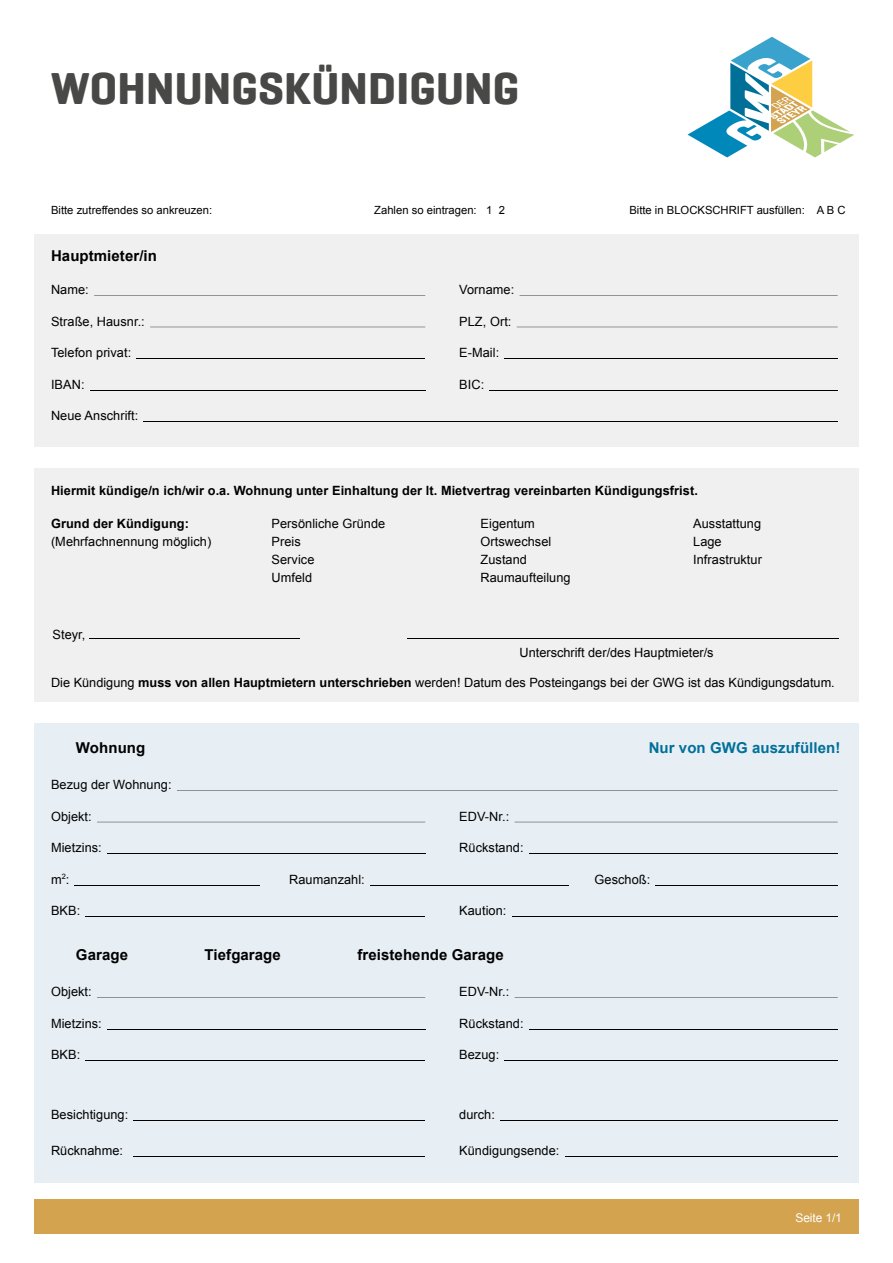
<style>
.page{position:relative;width:893px;height:1263px;background:#fff}
.page>*{position:absolute;margin:0;border:0;box-sizing:border-box;transform-origin:0 0}
.t1{font:700 45px "Geogrotesque W01";letter-spacing:.005em;color:#484847}
.t2{font:700 15px "Arial";letter-spacing:.005em;color:#000}
.t3{font:700 15px "Arial";letter-spacing:.005em;color:#007099}
.t4{font:12.75px "Arial";letter-spacing:.005em;color:#000}
.t5{font:700 12.75px "Arial";letter-spacing:.005em;color:#000}
.t6{font:12px "Arial";letter-spacing:-.01em;color:#fff}
.t7{font:11.25px "Arial";color:#000}
.s1{font-weight:700}
</style>
<div class="page">
<svg style="left:687px;top:36px;width:167px;height:122px"></svg>
<div style="left:34px;top:234px;width:825px;height:212px;background:#f0f0f0"></div>
<svg style="left:94px;top:295px;width:331px;height:1px"></svg>
<svg style="left:520px;top:295px;width:318px;height:1px"></svg>
<svg style="left:150px;top:327px;width:275px;height:1px"></svg>
<svg style="left:517px;top:327px;width:321px;height:1px"></svg>
<hr style="left:137px;top:358px;width:288px;height:1px;background:#000">
<hr style="left:505px;top:358px;width:333px;height:1px;background:#000">
<hr style="left:90px;top:390px;width:335px;height:1px;background:#000">
<hr style="left:489px;top:390px;width:349px;height:1px;background:#000">
<hr style="left:144px;top:421px;width:694px;height:1px;background:#000">
<div style="left:34px;top:1199px;width:825px;height:34px;background:#d4a350"></div>
<div style="left:34px;top:468px;width:825px;height:234px;background:#f0f0f0"></div>
<hr style="left:89px;top:639px;width:210px;height:1px;background:#000">
<hr style="left:407px;top:639px;width:432px;height:1px;background:#000">
<div style="left:34px;top:723px;width:825px;height:459px;background:#e7eef4"></div>
<svg style="left:177px;top:790px;width:661px;height:1px"></svg>
<svg style="left:97px;top:822px;width:328px;height:1px"></svg>
<svg style="left:515px;top:822px;width:323px;height:1px"></svg>
<hr style="left:107px;top:853px;width:318px;height:1px;background:#000">
<hr style="left:529px;top:853px;width:309px;height:1px;background:#000">
<hr style="left:75px;top:885px;width:185px;height:1px;background:#000">
<hr style="left:370px;top:885px;width:199px;height:1px;background:#000">
<hr style="left:655px;top:885px;width:183px;height:1px;background:#000">
<hr style="left:86px;top:916px;width:339px;height:1px;background:#000">
<hr style="left:512px;top:916px;width:326px;height:1px;background:#000">
<svg style="left:97px;top:997px;width:328px;height:1px"></svg>
<svg style="left:515px;top:997px;width:323px;height:1px"></svg>
<hr style="left:107px;top:1029px;width:318px;height:1px;background:#000">
<hr style="left:529px;top:1029px;width:309px;height:1px;background:#000">
<hr style="left:86px;top:1060px;width:339px;height:1px;background:#000">
<hr style="left:505px;top:1060px;width:333px;height:1px;background:#000">
<hr style="left:134px;top:1120px;width:291px;height:1px;background:#000">
<hr style="left:500px;top:1120px;width:338px;height:1px;background:#000">
<hr style="left:134px;top:1156px;width:291px;height:1px;background:#000">
<hr style="left:566px;top:1156px;width:272px;height:1px;background:#000">
<h1 class="t1" style="left:51px;top:63px;width:470px">WOHNUNGSKÜNDIGUNG</h1>
<p class="t7" style="left:51px;top:202px;width:163px">Bitte zutreffendes so ankreuzen:</p>
<p class="t7" style="left:374px;top:202px;width:132px">Zahlen so eintragen: 1 2</p>
<p class="t7" style="left:629px;top:202px;width:218px">Bitte in BLOCKSCHRIFT ausfüllen: A B C</p>
<p class="t2" style="left:51px;top:246px;width:107px">Hauptmieter/in</p>
<p class="t4" style="left:51px;top:281px;width:39px">Name:</p>
<p class="t4" style="left:459px;top:281px;width:57px">Vorname:</p>
<p class="t4" style="left:51px;top:313px;width:95px">Straße, Hausnr.:</p>
<p class="t4" style="left:459px;top:313px;width:54px">PLZ, Ort:</p>
<p class="t4" style="left:51px;top:344px;width:82px">Telefon privat:</p>
<p class="t4" style="left:459px;top:344px;width:42px">E-Mail:</p>
<p class="t4" style="left:51px;top:376px;width:35px">IBAN:</p>
<p class="t4" style="left:459px;top:376px;width:26px">BIC:</p>
<p class="t4" style="left:51px;top:407px;width:89px">Neue Anschrift:</p>
<p class="t5" style="left:51px;top:482px;width:648px">Hiermit kündige/n ich/wir o.a. Wohnung unter Einhaltung der lt. Mietvertrag vereinbarten Kündigungsfrist.</p>
<p class="t5" style="left:51px;top:515px;width:139px">Grund der Kündigung:</p>
<p class="t4" style="left:272px;top:515px;width:115px">Persönliche Gründe</p>
<p class="t4" style="left:481px;top:515px;width:56px">Eigentum</p>
<p class="t4" style="left:693px;top:515px;width:69px">Ausstattung</p>
<p class="t4" style="left:51px;top:533px;width:162px">(Mehrfachnennung möglich)</p>
<p class="t4" style="left:272px;top:533px;width:31px">Preis</p>
<p class="t4" style="left:481px;top:533px;width:72px">Ortswechsel</p>
<p class="t4" style="left:693px;top:533px;width:30px">Lage</p>
<p class="t4" style="left:272px;top:551px;width:44px">Service</p>
<p class="t4" style="left:481px;top:551px;width:48px">Zustand</p>
<p class="t4" style="left:693px;top:551px;width:70px">Infrastruktur</p>
<p class="t4" style="left:272px;top:569px;width:42px">Umfeld</p>
<p class="t4" style="left:481px;top:569px;width:92px">Raumaufteilung</p>
<p class="t4" style="left:53px;top:626px;width:34px">Steyr,</p>
<p class="t4" style="left:519px;top:644px;width:196px">Unterschrift der/des Hauptmieter/s</p>
<p class="t4" style="left:51px;top:674px;width:785px">Die Kündigung <span class="s1">muss von allen Hauptmietern unterschrieben</span> werden! Datum des Posteingangs bei der GWG ist das Kündigungsdatum.</p>
<p class="t2" style="left:76px;top:738px;width:71px">Wohnung</p>
<p class="t3" style="left:649px;top:738px;width:193px">Nur von GWG auszufüllen!</p>
<p class="t4" style="left:51px;top:776px;width:122px">Bezug der Wohnung:</p>
<p class="t4" style="left:51px;top:808px;width:42px">Objekt:</p>
<p class="t4" style="left:459px;top:808px;width:52px">EDV-Nr.:</p>
<p class="t4" style="left:51px;top:839px;width:52px">Mietzins:</p>
<p class="t4" style="left:459px;top:839px;width:66px">Rückstand:</p>
<p class="t4" style="left:51px;top:871px;width:20px">m<sup>2</sup>:</p>
<p class="t4" style="left:289px;top:871px;width:77px">Raumanzahl:</p>
<p class="t4" style="left:594px;top:871px;width:57px">Geschoß:</p>
<p class="t4" style="left:51px;top:902px;width:31px">BKB:</p>
<p class="t4" style="left:459px;top:902px;width:49px">Kaution:</p>
<p class="t2" style="left:76px;top:945px;width:54px">Garage</p>
<p class="t2" style="left:205px;top:945px;width:78px">Tiefgarage</p>
<p class="t2" style="left:357px;top:945px;width:148px">freistehende Garage</p>
<p class="t4" style="left:51px;top:983px;width:42px">Objekt:</p>
<p class="t4" style="left:459px;top:983px;width:52px">EDV-Nr.:</p>
<p class="t4" style="left:51px;top:1015px;width:52px">Mietzins:</p>
<p class="t4" style="left:459px;top:1015px;width:66px">Rückstand:</p>
<p class="t4" style="left:51px;top:1046px;width:31px">BKB:</p>
<p class="t4" style="left:459px;top:1046px;width:42px">Bezug:</p>
<p class="t4" style="left:51px;top:1106px;width:79px">Besichtigung:</p>
<p class="t4" style="left:459px;top:1106px;width:37px">durch:</p>
<p class="t4" style="left:51px;top:1142px;width:74px">Rücknahme:</p>
<p class="t4" style="left:459px;top:1142px;width:102px">Kündigungsende:</p>
<p class="t6" style="left:795px;top:1209px;width:48px">Seite 1/1</p>
</div>
